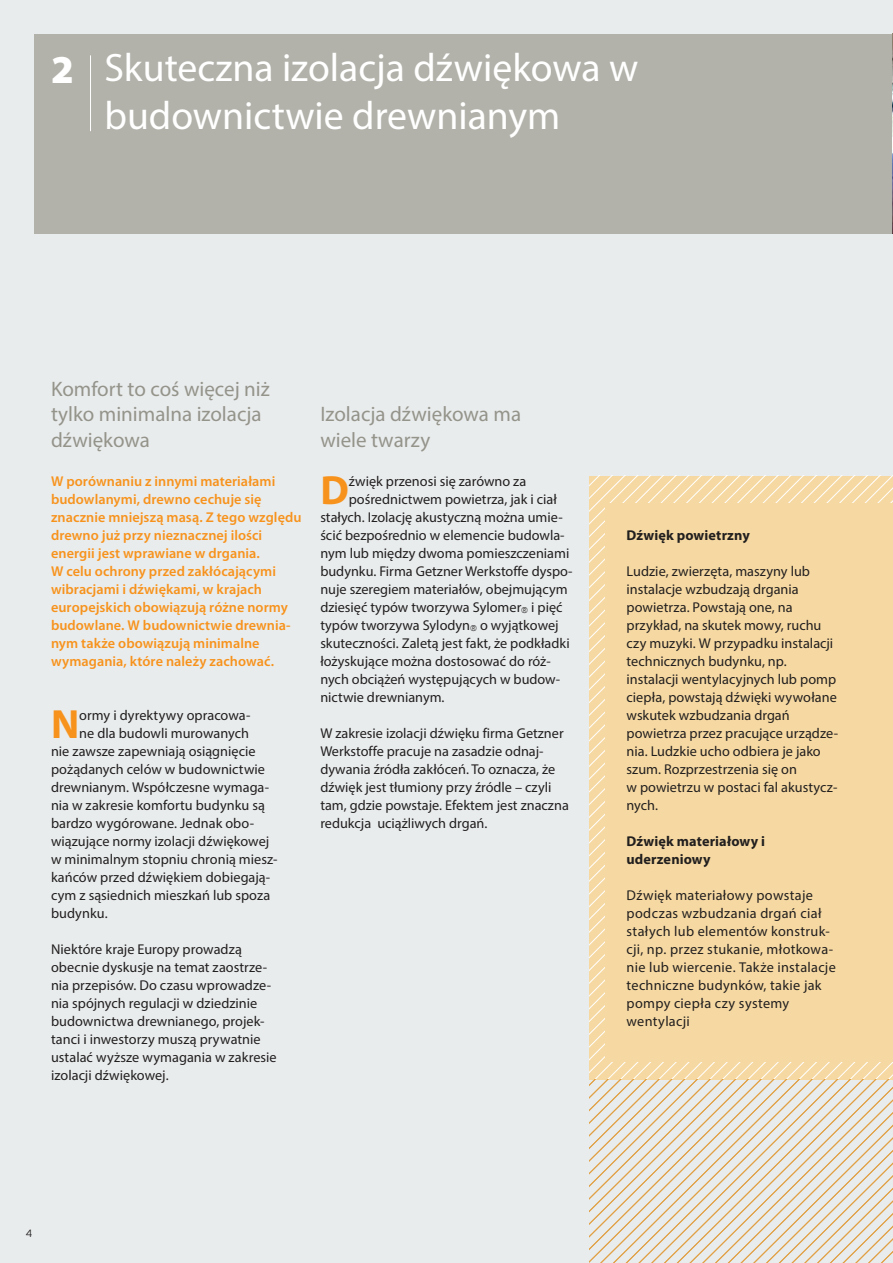
<style>
.page{position:relative;width:893px;height:1263px;background:#e9eced}
.page>*{position:absolute;margin:0;border:0;box-sizing:border-box;transform-origin:0 0}
.t1{font:700 40.95px "Myriad Pro";color:#f7931d}
.t2{font:39.75px/48px "Myriad Pro";color:#fff}
.t3{font:900 39.75px "Myriad Pro";color:#fff}
.t4{font:21px/25.5px "Myriad Pro";color:#94948b}
.t5{font:14.25px/18px "Myriad Pro";color:#221f1f}
.t6{font:600 14.25px/18px "Myriad Pro";letter-spacing:.005em;color:#f7931d}
.t7{font:14.25px/18px "Myriad Pro";letter-spacing:.025em;color:#221f1f}
.t8{font:700 14.25px/18px "Myriad Pro";letter-spacing:.01em;color:#221f1f}
.t9{font:300 10.5px "Interstate";color:#221f1f}
.s1{font-family:"Interstate";font-weight:300;font-size:8.25px}
</style>
<div class="page">
<div style="left:34px;top:34px;width:859px;height:200px;background:#b2b2aa"></div>
<hr style="left:90px;top:55px;width:1px;height:76px;background:#fff">
<svg style="left:590px;top:476px;width:303px;height:604px;background:#f6dcab"></svg>
<div style="left:605px;top:504px;width:288px;height:558px;background:#f6d9a2"></div>
<img style="left:892px;top:34px;width:1px;height:200px">
<svg style="left:590px;top:1080px;width:303px;height:183px"></svg>
<h2 class="t3" style="left:51px;top:54px;width:24px">2</h2>
<h2 class="t2" style="left:104px;top:45px;width:536px">Skuteczna izolacja dźwiękowa w budownictwie drewnianym</h2>
<h3 class="t4" style="left:51px;top:377px;width:220px">Komfort to coś więcej niż tylko minimalna izolacja dźwiękowa</h3>
<p class="t6" style="left:51px;top:473px;width:252px">W porównaniu z innymi materiałami budowlanymi, drewno cechuje się znacznie mniejszą masą. Z tego względu drewno już przy nieznacznej ilości energii jest wprawiane w drgania.<br>W celu ochrony przed zakłócającymi wibracjami i dźwiękami, w krajach europejskich obowiązują różne normy budowlane. W budownictwie drewnia&shy;nym także obowiązują minimalne wymagania, które należy zachować.</p>
<h1 class="t1" style="left:51px;top:709px;width:30px">N</h1>
<p class="t5" style="left:79px;top:707px;width:173px">ormy i dyrektywy opracowa-</p>
<p class="t5" style="left:79px;top:725px;width:171px">ne dla budowli murowanych</p>
<p class="t5" style="left:51px;top:743px;width:206px">nie zawsze zapewniają osiągnięcie</p>
<p class="t5" style="left:51px;top:761px;width:216px">pożądanych celów w budownictwie</p>
<p class="t5" style="left:51px;top:779px;width:220px">drewnianym. Współczesne wymaga-</p>
<p class="t5" style="left:51px;top:797px;width:216px">nia w zakresie komfortu budynku są</p>
<p class="t5" style="left:51px;top:815px;width:205px">bardzo wygórowane. Jednak obo-</p>
<p class="t5" style="left:51px;top:833px;width:220px">wiązujące normy izolacji dźwiękowej</p>
<p class="t5" style="left:51px;top:851px;width:228px">w minimalnym stopniu chronią miesz-</p>
<p class="t5" style="left:51px;top:869px;width:221px">kańców przed dźwiękiem dobiegają-</p>
<p class="t5" style="left:51px;top:887px;width:221px">cym z sąsiednich mieszkań lub spoza</p>
<p class="t5" style="left:51px;top:905px;width:58px">budynku.</p>
<p class="t5" style="left:51px;top:941px;width:227px">Niektóre kraje Europy prowadzą obecnie dyskusje na temat zaostrze&shy;nia przepisów. Do czasu wprowadze&shy;nia spójnych regulacji w dziedzinie budownictwa drewnianego, projek&shy;tanci i inwestorzy muszą prywatnie ustalać wyższe wymagania w zakresie izolacji dźwiękowej.</p>
<h3 class="t4" style="left:320px;top:402px;width:202px">Izolacja dźwiękowa ma wiele twarzy</h3>
<h1 class="t1" style="left:320px;top:475px;width:30px">D</h1>
<p class="t5" style="left:349px;top:473px;width:179px">źwięk przenosi się zarówno za</p>
<p class="t5" style="left:349px;top:491px;width:209px">pośrednictwem powietrza, jak i ciał</p>
<p class="t5" style="left:320px;top:509px;width:244px">stałych. Izolację akustyczną można umie-</p>
<p class="t5" style="left:320px;top:527px;width:246px">ścić bezpośrednio w elemencie budowla-</p>
<p class="t5" style="left:320px;top:545px;width:251px">nym lub między dwoma pomieszczeniami</p>
<p class="t5" style="left:320px;top:563px;width:254px">budynku. Firma Getzner Werkstoffe dyspo-</p>
<p class="t5" style="left:320px;top:581px;width:249px">nuje szeregiem materiałów, obejmującym</p>
<p class="t5" style="left:320px;top:599px;width:244px">dziesięć typów tworzywa Sylomer<span class="s1">®</span> i pięć</p>
<p class="t5" style="left:320px;top:617px;width:240px">typów tworzywa Sylodyn<span class="s1">®</span> o wyjątkowej</p>
<p class="t5" style="left:320px;top:635px;width:251px">skuteczności. Zaletą jest fakt, że podkładki</p>
<p class="t5" style="left:320px;top:653px;width:232px">łożyskujące można dostosować do róż-</p>
<p class="t5" style="left:320px;top:671px;width:241px">nych obciążeń występujących w budow-</p>
<p class="t5" style="left:320px;top:689px;width:126px">nictwie drewnianym.</p>
<p class="t5" style="left:320px;top:725px;width:250px">W zakresie izolacji dźwięku firma Getzner Werkstoffe pracuje na zasadzie odnaj&shy;dywania źródła zakłóceń. To oznacza, że dźwięk jest tłumiony przy źródle – czyli tam, gdzie powstaje. Efektem jest znaczna redukcja uciążliwych drgań.</p>
<p class="t8" style="left:626px;top:527px;width:125px">Dźwięk powietrzny</p>
<p class="t5" style="left:626px;top:563px;width:213px">Ludzie, zwierzęta, maszyny lub instalacje wzbudzają drgania powietrza. Powstają one, na przykład, na skutek mowy, ruchu czy muzyki. W przypadku instalacji technicznych budynku, np. instalacji wentylacyjnych lub pomp ciepła, powstają dźwięki wywołane wskutek wzbudzania drgań powietrza przez pracujące urządze&shy;nia. Ludzkie ucho odbiera je jako szum. Rozprzestrzenia się on<br>w powietrzu w postaci fal akustycz&shy;nych.</p>
<p class="t8" style="left:626px;top:833px;width:140px">Dźwięk materiałowy i uderzeniowy</p>
<p class="t7" style="left:626px;top:887px;width:211px">Dźwięk materiałowy powstaje podczas wzbudzania drgań ciał stałych lub elementów konstruk&shy;cji, np. przez stukanie, młotkowa&shy;nie lub wiercenie. Także instalacje techniczne budynków, takie jak pompy ciepła czy systemy wentylacji</p>
<p class="t9" style="left:26px;top:1229px;width:8px">4</p>
</div>
